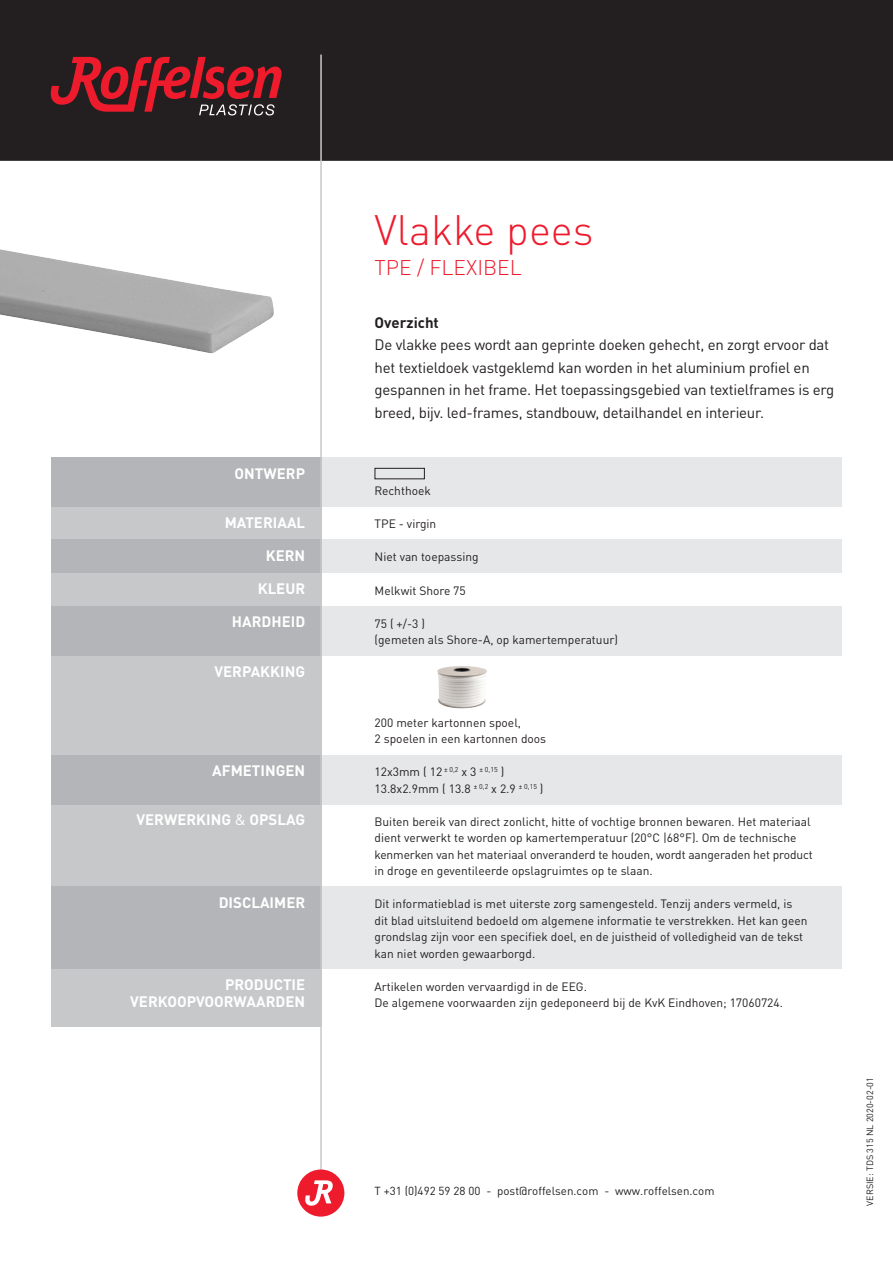
<style>
.page{position:relative;width:893px;height:1263px;background:#fff}
.page>*{position:absolute;margin:0;border:0;box-sizing:border-box;transform-origin:0 0}
.kop{font:300 42px "DIN Pro";color:#ee1b2d}
.kop-2{font:300 21px "DIN Pro";color:#ee1b2d}
.t1{font:15px/22.5px "DIN Pro";letter-spacing:-.015em;color:#231f20}
.opsomming{font:700 15px "DIN Pro";color:#fff}
.t2{font:700 15px "DIN Pro";color:#231f20}
.t3{font:12px/16.5px "DIN Pro";color:#231f20}
.t4{font:11.55px "DIN Pro";color:#231f20}
.t5{font:9px "DIN Pro";color:#231f20}
.s1{font-weight:400}
</style>
<div class="page">
<div style="left:0;top:0;width:893px;height:162px;background:#231f20"></div>
<svg style="left:51px;top:57px;width:231px;height:58px"></svg>
<hr style="left:0;top:161px;width:893px;height:1px;background:#fff">
<div style="left:51px;top:457px;width:270px;height:570px;background:#c7c8ca"></div>
<svg style="left:51px;top:457px;width:791px;height:49px;background:#d4d5d7"></svg>
<svg style="left:51px;top:540px;width:791px;height:33px;background:#d4d5d8"></svg>
<svg style="left:51px;top:755px;width:791px;height:50px;background:#d4d5d8"></svg>
<svg style="left:51px;top:606px;width:791px;height:49px;background:#d4d5d8"></svg>
<svg style="left:51px;top:887px;width:791px;height:82px;background:#d4d5d8"></svg>
<hr style="left:320px;top:55px;width:2px;height:1148px;background:#c7c8ca">
<div style="left:297px;top:1169px;width:47px;height:47px;background:#ee1b2d;border-radius:50%"></div>
<svg style="left:305px;top:1180px;width:28px;height:26px"></svg>
<div style="left:375px;top:468px;width:50px;height:11px;border:1px solid #231f20"></div>
<img style="left:437px;top:666px;width:50px;height:42px">
<img style="left:0;top:249px;width:274px;height:105px">
<p class="opsomming" style="left:235px;top:461px;width:72px">ONTWERP</p>
<p class="opsomming" style="left:225px;top:510px;width:82px">MATERIAAL</p>
<p class="opsomming" style="left:266px;top:543px;width:41px">KERN</p>
<p class="opsomming" style="left:258px;top:576px;width:49px">KLEUR</p>
<p class="opsomming" style="left:232px;top:609px;width:75px">HARDHEID</p>
<p class="opsomming" style="left:214px;top:659px;width:92px">VERPAKKING</p>
<p class="opsomming" style="left:212px;top:758px;width:94px">AFMETINGEN</p>
<p class="opsomming" style="left:136px;top:807px;width:170px">VERWERKING <span class="s1">&amp;</span> OPSLAG</p>
<p class="opsomming" style="left:219px;top:890px;width:88px">DISCLAIMER</p>
<p class="opsomming" style="left:225px;top:972px;width:82px">PRODUCTIE</p>
<p class="opsomming" style="left:130px;top:989px;width:176px">VERKOOPVOORWAARDEN</p>
<p class="kop" style="left:375px;top:198px;width:221px">Vlakke pees</p>
<p class="kop-2" style="left:375px;top:252px;width:149px">TPE / FLEXIBEL</p>
<p class="t2" style="left:375px;top:310px;width:66px">Overzicht</p>
<p class="t1" style="left:375px;top:332px;width:461px">De vlakke pees wordt aan geprinte doeken gehecht, en zorgt ervoor dat het textieldoek vastgeklemd kan worden in het aluminium profiel en gespannen in het frame. Het toepassingsgebied van textielframes is erg breed, bijv. led-frames, standbouw, detailhandel en interieur.</p>
<p class="t3" style="left:375px;top:482px;width:58px">Rechthoek</p>
<p class="t3" style="left:375px;top:515px;width:63px">TPE - virgin</p>
<p class="t3" style="left:375px;top:548px;width:106px">Niet van toepassing</p>
<p class="t3" style="left:375px;top:581px;width:93px">Melkwit Shore 75</p>
<p class="t3" style="left:375px;top:614px;width:52px">75 ( +/-3 )</p>
<p class="t3" style="left:375px;top:630px;width:245px">(gemeten als Shore-A, op kamertemperatuur)</p>
<p class="t3" style="left:375px;top:713px;width:148px">200 meter kartonnen spoel,</p>
<p class="t3" style="left:375px;top:729px;width:173px">2 spoelen in een kartonnen doos</p>
<p class="t3" style="left:375px;top:762px;width:131px">12x3mm ( 12 <sup>±</sup> <sup>0,2</sup> x 3 <sup>±</sup> <sup>0,15</sup> )</p>
<p class="t3" style="left:375px;top:779px;width:170px">13.8x2.9mm ( 13.8 <sup>±</sup> <sup>0,2</sup> x 2.9 <sup>±</sup> <sup>0,15</sup> )</p>
<p class="t3" style="left:375px;top:812px;width:440px">Buiten bereik van direct zonlicht, hitte of vochtige bronnen bewaren. Het materiaal dient verwerkt te worden op kamertemperatuur (20°C |68°F). Om de technische kenmerken van het materiaal onveranderd te houden, wordt aangeraden het product in droge en geventileerde opslagruimtes op te slaan.</p>
<p class="t3" style="left:375px;top:894px;width:434px">Dit informatieblad is met uiterste zorg samengesteld. Tenzij anders vermeld, is dit blad uitsluitend bedoeld om algemene informatie te verstrekken. Het kan geen grondslag zijn voor een specifiek doel, en de juistheid of volledigheid van de tekst kan niet worden gewaarborgd.</p>
<p class="t3" style="left:375px;top:977px;width:214px">Artikelen worden vervaardigd in de EEG.</p>
<p class="t3" style="left:375px;top:993px;width:410px">De algemene voorwaarden zijn gedeponeerd bij de KvK Eindhoven; 17060724.</p>
<p class="t4" style="left:375px;top:1182px;width:341px">T +31 (0)492 59 28 00 - post@roffelsen.com - www.roffelsen.com</p>
<p class="t5" style="left:863px;top:1206px;width:130px;rotate:-90deg">VERSIE: TDS 315 NL 2020-02-01</p>
</div>
